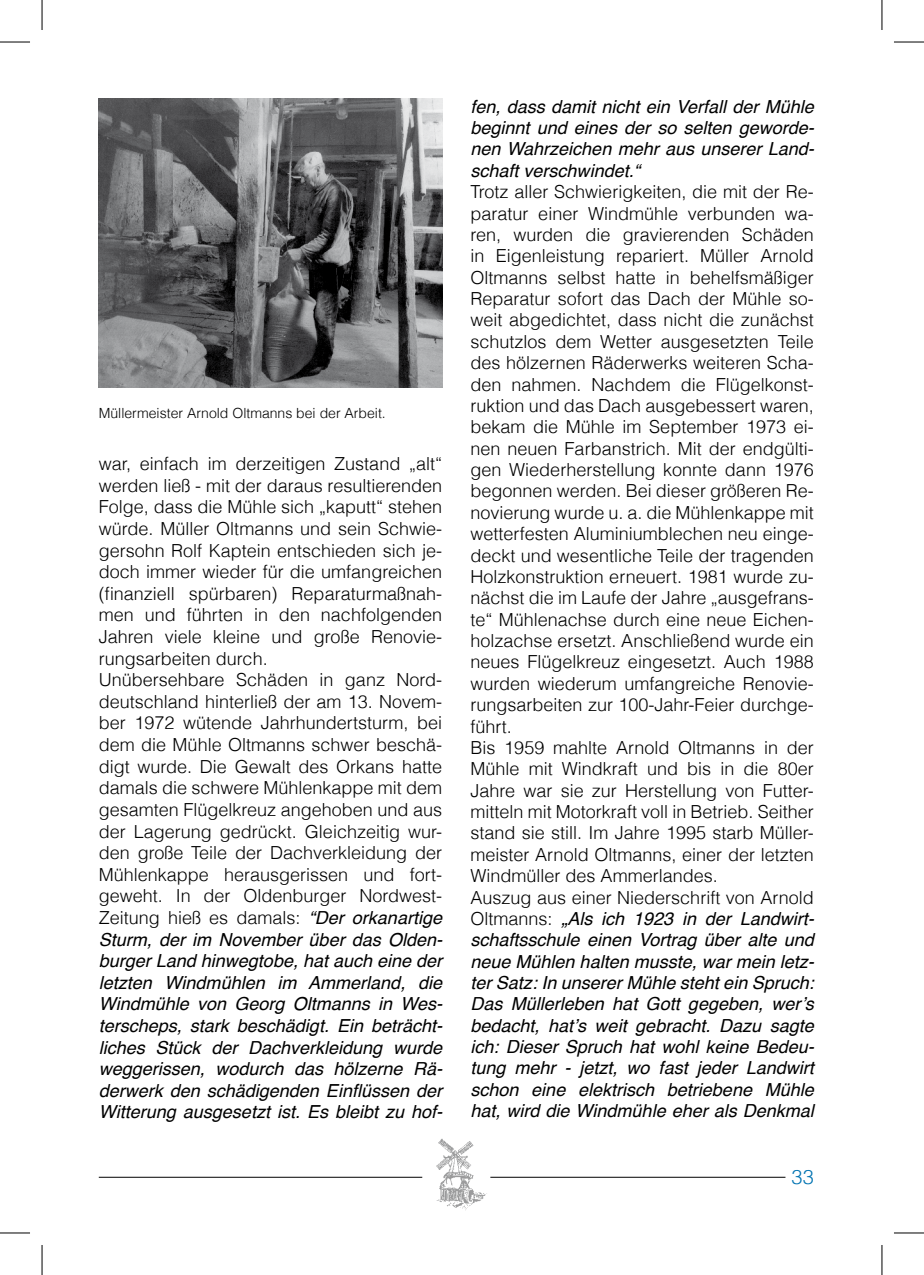
<style>
.page{position:relative;width:924px;height:1275px;background:#fff}
.page>*{position:absolute;margin:0;border:0;box-sizing:border-box;transform-origin:0 0}
.t1{font:300 20px "Helvetica";color:#0073b2}
.t2{font:300 18px/21.4px "Helvetica";color:#000}
.t3{font:italic 18px/21.4px "Helvetica";color:#000;text-align:justify}
.t4{font:300 14px "Helvetica";color:#000}
.s1{font-weight:400;font-style:italic}
</style>
<div class="page">
<hr style="left:490px;top:1176px;width:295px;height:1px;background:#000">
<hr style="left:99px;top:1176px;width:323px;height:1px;background:#000">
<img style="left:436px;top:1138px;width:51px;height:73px">
<img style="left:99px;top:99px;width:343px;height:289px">
<hr style="left:0;top:42px;width:30px;height:1px;background:#000">
<hr style="left:893px;top:42px;width:30px;height:1px;background:#000">
<hr style="left:0;top:1232px;width:30px;height:1px;background:#000">
<hr style="left:893px;top:1232px;width:30px;height:1px;background:#000">
<hr style="left:42px;top:0;width:1px;height:30px;background:#000">
<hr style="left:42px;top:1245px;width:1px;height:30px;background:#000">
<hr style="left:881px;top:0;width:1px;height:30px;background:#000">
<hr style="left:881px;top:1245px;width:1px;height:30px;background:#000">
<p class="t4" style="left:99px;top:402px;width:288px">Müllermeister Arnold Oltmanns bei der Arbeit.</p>
<p class="t2" style="left:99px;top:452px;width:345px">war, einfach im derzeitigen Zustand „alt“ werden ließ - mit der daraus resultierenden Folge, dass die Mühle sich „kaputt“ stehen würde. Müller Oltmanns und sein Schwie&shy;gersohn Rolf Kaptein entschieden sich je&shy;doch immer wieder für die umfangreichen (finanziell spürbaren) Reparaturmaßnah&shy;men und führten in den nachfolgenden Jahren viele kleine und große Renovie&shy;rungsarbeiten durch.<br>Unübersehbare Schäden in ganz Nord&shy;deutschland hinterließ der am 13. Novem&shy;ber 1972 wütende Jahrhundertsturm, bei dem die Mühle Oltmanns schwer beschä&shy;digt wurde. Die Gewalt des Orkans hatte damals die schwere Mühlenkappe mit dem gesamten Flügelkreuz angehoben und aus der Lagerung gedrückt. Gleichzeitig wur&shy;den große Teile der Dachverkleidung der Mühlenkappe herausgerissen und fort&shy;geweht. In der Oldenburger Nordwest-Zeitung hieß es damals: <span class="s1">“Der orkanartige Sturm, der im November über das Olden&shy;burger Land hinwegtobe, hat auch eine der letzten Windmühlen im Ammerland, die Windmühle von Georg Oltmanns in Wes&shy;terscheps, stark beschädigt. Ein beträcht&shy;liches Stück der Dachverkleidung wurde weggerissen, wodurch das hölzerne Rä&shy;derwerk den schädigenden Einflüssen der Witterung ausgesetzt ist. Es bleibt zu hof-</span></p>
<p class="t3" style="left:470px;top:96px;width:345px">fen, dass damit nicht ein Verfall der Mühle beginnt und eines der so selten geworde&shy;nen Wahrzeichen mehr aus unserer Land&shy;schaft verschwindet.“</p>
<p class="t2" style="left:470px;top:180px;width:345px">Trotz aller Schwierigkeiten, die mit der Re&shy;paratur einer Windmühle verbunden wa&shy;ren, wurden die gravierenden Schäden in Eigenleistung repariert. Müller Arnold Oltmanns selbst hatte in behelfsmäßiger Reparatur sofort das Dach der Mühle so&shy;weit abgedichtet, dass nicht die zunächst schutzlos dem Wetter ausgesetzten Teile des hölzernen Räderwerks weiteren Scha&shy;den nahmen. Nachdem die Flügelkonst&shy;ruktion und das Dach ausgebessert waren, bekam die Mühle im September 1973 ei&shy;nen neuen Farbanstrich. Mit der endgülti&shy;gen Wiederherstellung konnte dann 1976 begonnen werden. Bei dieser größeren Re&shy;novierung wurde u. a. die Mühlenkappe mit wetterfesten Aluminiumblechen neu einge&shy;deckt und wesentliche Teile der tragenden Holzkonstruktion erneuert. 1981 wurde zu&shy;nächst die im Laufe der Jahre „ausgefrans&shy;te“ Mühlenachse durch eine neue Eichen&shy;holzachse ersetzt. Anschließend wurde ein neues Flügelkreuz eingesetzt. Auch 1988 wurden wiederum umfangreiche Renovie&shy;rungsarbeiten zur 100-Jahr-Feier durchge&shy;führt.<br>Bis 1959 mahlte Arnold Oltmanns in der Mühle mit Windkraft und bis in die 80er Jahre war sie zur Herstellung von Futter&shy;mitteln mit Motorkraft voll in Betrieb. Seither stand sie still. Im Jahre 1995 starb Müller&shy;meister Arnold Oltmanns, einer der letzten Windmüller des Ammerlandes.<br>Auszug aus einer Niederschrift von Arnold Oltmanns: <span class="s1">„Als ich 1923 in der Landwirt&shy;schaftsschule einen Vortrag über alte und neue Mühlen halten musste, war mein letz&shy;ter Satz: In unserer Mühle steht ein Spruch:<br>Das Müllerleben hat Gott gegeben, wer’s bedacht, hat’s weit gebracht. Dazu sagte ich: Dieser Spruch hat wohl keine Bedeu&shy;tung mehr - jetzt, wo fast jeder Landwirt schon eine elektrisch betriebene Mühle hat, wird die Windmühle eher als Denkmal</span></p>
<p class="t1" style="left:791px;top:1160px;width:24px">33</p>
</div>
